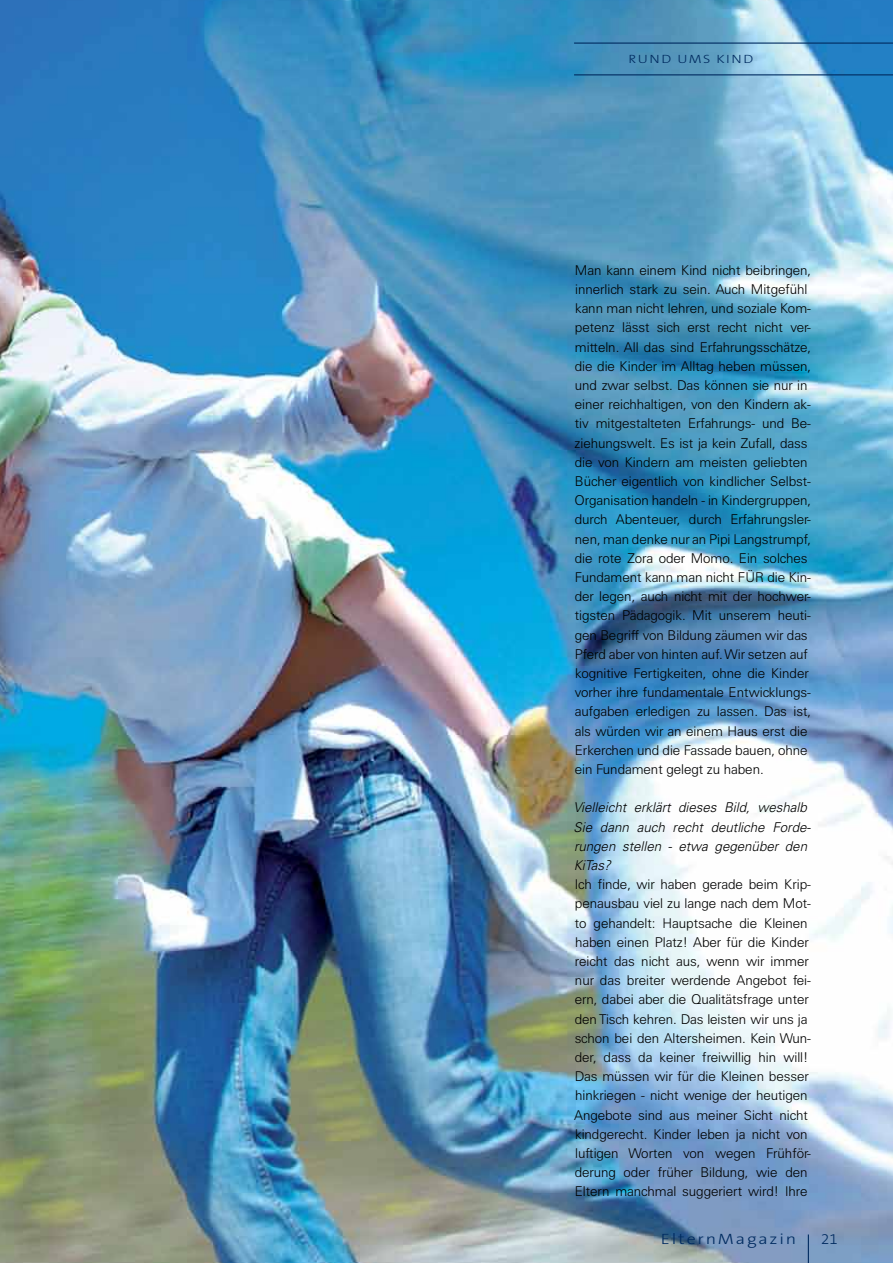
<style>
.page{position:relative;width:893px;height:1263px;background:#fff}
.page>*{position:absolute;margin:0;border:0;box-sizing:border-box;transform-origin:0 0}
.t1{font:300 15px "The Sans B3";letter-spacing:.1em;color:#002b60;scale:1.2 1}
.t2{font:300 15px "The Sans B3";letter-spacing:.1em;color:#002b60}
.t3{font:300 13.5px/19.2px "Univers S";letter-spacing:-.005em;color:#000}
.t4{font:italic 300 13.5px/19.2px "Univers";letter-spacing:-.005em;color:#000}
.t5{font:300 12px "The Sans B3";letter-spacing:.11em;color:#002b60;scale:1.2 1}
</style>
<div class="page">
<img style="left:0;top:0;width:893px;height:1263px">
<hr style="left:574px;top:43px;width:319px;height:1px;background:#002b60">
<hr style="left:574px;top:74px;width:319px;height:1px;background:#002b60">
<svg style="left:808px;top:1234px;width:1px;height:29px"></svg>
<p class="t5" style="left:628px;top:53px;width:106px">RUND UMS KIND</p>
<p class="t3" style="left:575px;top:260px;width:238px">Man kann einem Kind nicht beibringen, innerlich stark zu sein. Auch Mitgefühl kann man nicht lehren, und soziale Kom&shy;petenz lässt sich erst recht nicht ver&shy;mitteln. All das sind Erfahrungsschätze, die die Kinder im Alltag heben müssen, und zwar selbst. Das können sie nur in einer reichhaltigen, von den Kindern ak&shy;tiv mitgestalteten Erfahrungs- und Be&shy;ziehungswelt. Es ist ja kein Zufall, dass die von Kindern am meisten geliebten Bücher eigentlich von kindlicher Selbst-Organisation handeln - in Kindergruppen, durch Abenteuer, durch Erfahrungsler&shy;nen, man denke nur an Pipi Langstrumpf, die rote Zora oder Momo. Ein solches Fundament kann man nicht FÜR die Kin&shy;der legen, auch nicht mit der hochwer&shy;tigsten Pädagogik. Mit unserem heuti&shy;gen Begriff von Bildung zäumen wir das Pferd aber von hinten auf. Wir setzen auf kognitive Fertigkeiten, ohne die Kinder vorher ihre fundamentale Entwicklungs&shy;aufgaben erledigen zu lassen. Das ist, als würden wir an einem Haus erst die Erkerchen und die Fassade bauen, ohne ein Fundament gelegt zu haben.</p>
<p class="t4" style="left:573px;top:798px;width:239px">Vielleicht erklärt dieses Bild, weshalb<br>Sie dann auch recht deutliche Forde&shy;rungen stellen - etwa gegenüber den<br>KiTas?</p>
<p class="t3" style="left:574px;top:875px;width:238px">Ich finde, wir haben gerade beim Krip&shy;penausbau viel zu lange nach dem Mot&shy;to gehandelt: Hauptsache die Kleinen haben einen Platz! Aber für die Kinder reicht das nicht aus, wenn wir immer nur das breiter werdende Angebot fei&shy;ern, dabei aber die Qualitätsfrage unter den Tisch kehren. Das leisten wir uns ja schon bei den Altersheimen. Kein Wun&shy;der, dass da keiner freiwillig hin will!<br>Das müssen wir für die Kleinen besser hinkriegen - nicht wenige der heutigen Angebote sind aus meiner Sicht nicht kindgerecht. Kinder leben ja nicht von luftigen Worten von wegen Frühför&shy;derung oder früher Bildung, wie den Eltern manchmal suggeriert wird! Ihre</p>
<p class="t1" style="left:661px;top:1231px;width:114px">ElternMagazin</p>
<p class="t2" style="left:821px;top:1231px;width:18px">21</p>
</div>
